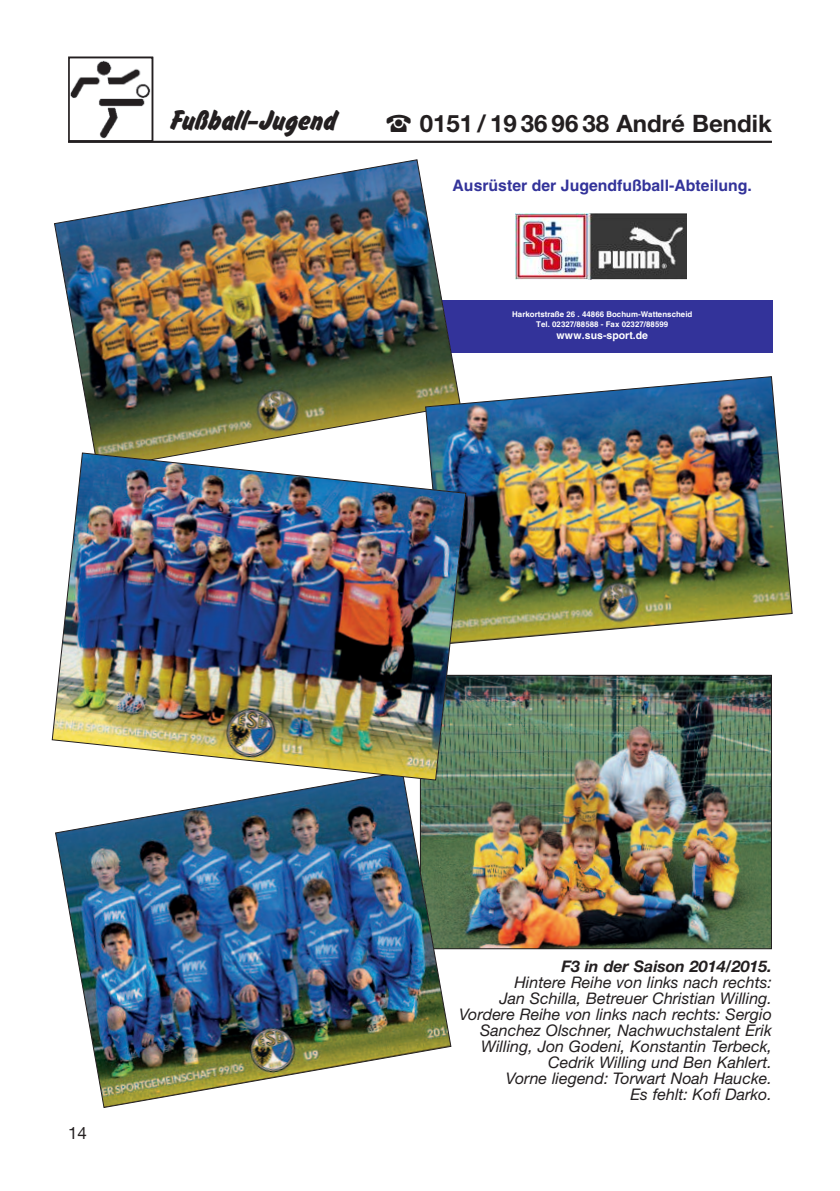
<style>
.page{position:relative;width:840px;height:1191px;background:#fff}
.page>*{position:absolute;margin:0;border:0;box-sizing:border-box;transform-origin:0 0}
.t1{font:28px "Okay BQ";color:#231f20}
.t2{font:700 24px "Helvetica Neue";color:#231f20}
.t3{font:17px "Helvetica Neue";color:#231f20}
.t4{font:italic 16px/16px "Helvetica Neue";color:#231f20;text-align:right}
.t5{font:italic 700 16px "Helvetica Neue";color:#231f20}
.t6{font:700 15.8px "Helvetica";color:#33339a}
.t7{font:700 10.6px "Helvetica";color:#fff}
.t8{font:700 8px/10px "Helvetica";letter-spacing:.005em;color:#fff;text-align:center}
.s1{font-family:"Commercial Pi One BQ";font-weight:400}
</style>
<div class="page">
<img style="left:71px;top:60px;width:79px;height:79px">
<div style="left:68px;top:57px;width:85px;height:85px;border:2px solid #231f20"></div>
<hr style="left:68px;top:141px;width:703px;height:2px;background:#231f20">
<div style="left:432px;top:300px;width:339px;height:52px;background:#33339a"></div>
<img style="left:515px;top:213px;width:171px;height:67px">
<img style="left:54px;top:159px;width:407px;height:293px">
<img style="left:451px;top:677px;width:318px;height:270px">
<img style="left:55px;top:781px;width:396px;height:327px">
<img style="left:424px;top:376px;width:368px;height:267px">
<img style="left:51px;top:452px;width:415px;height:329px">
<h1 class="t1" style="left:170px;top:104px;width:167px">Fußball-Jugend</h1>
<h2 class="t2" style="left:386px;top:114px;width:386px"><span class="s1">d</span> 0151 / 19 36 96 38 André Bendik</h2>
<p class="t6" style="left:452px;top:179px;width:301px">Ausrüster der Jugendfußball-Abteilung.</p>
<p class="t8" style="left:512px;top:310px;width:182px">Harkortstraße 26 . 44866 Bochum-Wattenscheid<br>Tel. 02327/88588 - Fax 02327/88599</p>
<p class="t7" style="left:556px;top:331px;width:93px">www.sus-sport.de</p>
<p class="t3" style="left:68px;top:1123px;width:20px">14</p>
<p class="t5" style="left:561px;top:960px;width:212px">F3 in der Saison 2014/2015.</p>
<p class="t4" style="left:459px;top:975px;width:314px">Hintere Reihe von links nach rechts:<br>Jan Schilla, Betreuer Christian Willing.<br>Vordere Reihe von links nach rechts: Sergio Sanchez Olschner, Nachwuchstalent Erik Willing, Jon Godeni, Konstantin Terbeck, Cedrik Willing und Ben Kahlert.<br>Vorne liegend: Torwart Noah Haucke.<br>Es fehlt: Kofi Darko.</p>
</div>
